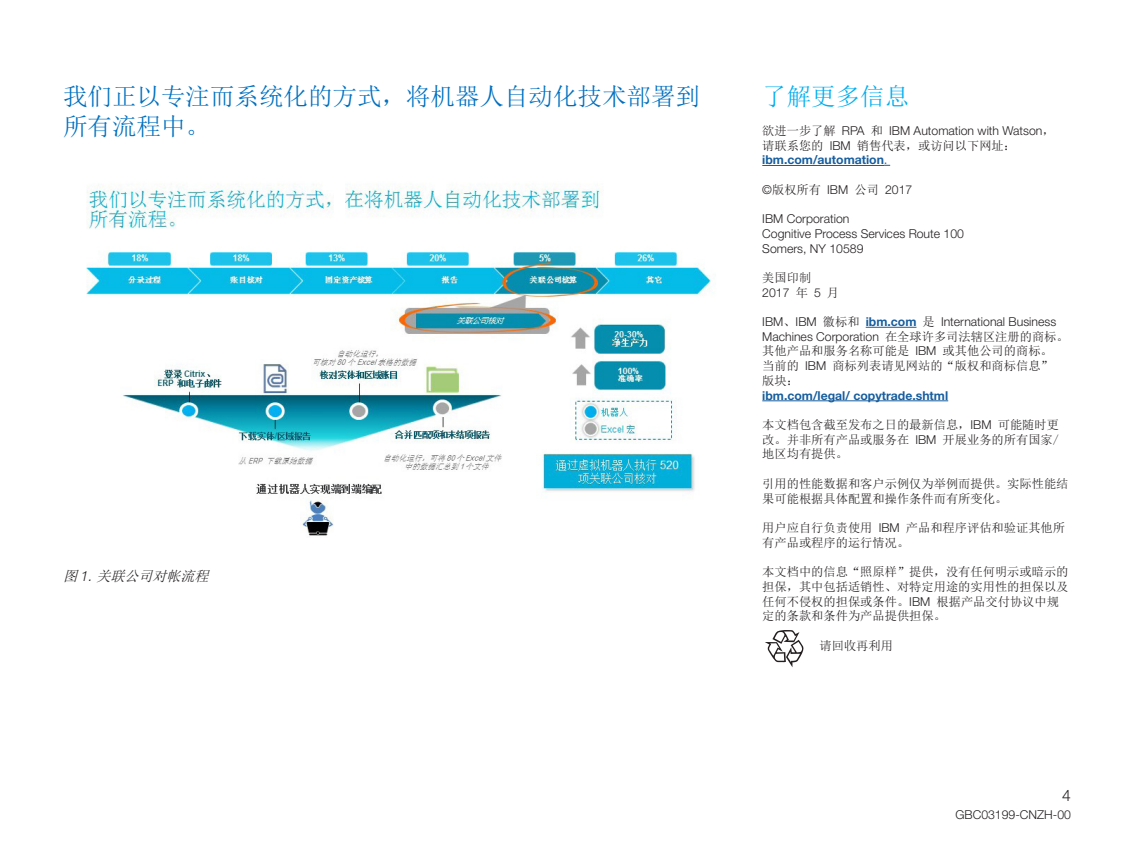
<style>
.page{position:relative;width:1134px;height:851px;background:#fff}
.page>*{position:absolute;margin:0;border:0;box-sizing:border-box;transform-origin:0 0}
.t1{font:24.5px/29.4px "Sim Sun";color:#0070c0}
.t2{font:24.5px "Sim Sun";color:#00aeef}
.t3{font:300 15.75px "Helvetica Neue LT Std";color:#231f20}
.t4{font:italic 14px "Sim Sun";color:#231f20}
.t5{font:12.25px/14.7px "Sim Sun";color:#231f20}
.t6{font:300 12.25px/14.7px "Helvetica Neue LT Std";color:#231f20}
.t7{font:700 12.25px "Helvetica Neue LT Std";color:#175d9e}
.s1{font-family:"Sim Sun";font-weight:400}
.s2{font-weight:700;color:#175d9e}
.s3{font-family:"Sim Sun";font-weight:400;color:#175d9e}
.s4{font-family:"Helvetica Neue LT Std";font-weight:300}
.s5{font-family:"Helvetica Neue LT Std";font-weight:700;color:#175d9e}
.s6{font-family:"Helvetica Neue LT";font-weight:300}
</style>
<div class="page">
<img style="left:86px;top:183px;width:625px;height:353px">
<hr style="left:762px;top:165px;width:122px;height:1px;background:#175d9e">
<hr style="left:866px;top:327px;width:51px;height:1px;background:#175d9e">
<hr style="left:762px;top:400px;width:186px;height:1px;background:#175d9e">
<svg style="left:765px;top:630px;width:39px;height:37px"></svg>
<p class="t1" style="left:63px;top:82px;width:638px">我们正以专注而系统化的方式，将机器人自动化技术部署到所有流程中。</p>
<p class="t2" style="left:762px;top:84px;width:148px">了解更多信息</p>
<p class="t6" style="left:762px;top:123px;width:294px"><span class="s1">欲进一步了解</span> RPA <span class="s1">和</span> IBM Automation with Watson<span class="s1">，请联系您的</span> IBM <span class="s1">销售代表，或访问以下网址：</span><span class="s2">ibm.com/automation</span><span class="s3">.</span></p>
<p class="t6" style="left:762px;top:182px;width:152px">©<span class="s1">版权所有</span> IBM <span class="s1">公司</span> 2017</p>
<p class="t6" style="left:762px;top:211px;width:89px">IBM Corporation</p>
<p class="t6" style="left:762px;top:226px;width:203px">Cognitive Process Services Route 100</p>
<p class="t6" style="left:762px;top:240px;width:103px">Somers, NY 10589</p>
<p class="t5" style="left:762px;top:270px;width:50px">美国印制</p>
<p class="t6" style="left:762px;top:285px;width:78px">2017 <span class="s1">年</span> 5 <span class="s1">月</span></p>
<p class="t5" style="left:762px;top:314px;width:308px"><span class="s4">IBM</span>、<span class="s4">IBM</span> 徽标和 <span class="s5">ibm.com</span> 是 <span class="s4">International Business<br>Machines Corporation</span> 在全球许多司法辖区注册的商标。其他产品和服务名称可能是 <span class="s4">IBM</span> 或其他公司的商标。<br>当前的 <span class="s4">IBM</span> 商标列表请见网站的“版权和商标信息”<br>版块：</p>
<p class="t7" style="left:762px;top:387px;width:187px">ibm.com/legal/ copytrade.shtml</p>
<p class="t5" style="left:762px;top:417px;width:298px;text-align:justify">本文档包含截至发布之日的最新信息，<span class="s4">IBM</span> 可能随时更改。并非所有产品或服务在 <span class="s4">IBM</span> 开展业务的所有国家/地区均有提供。</p>
<p class="t5" style="left:762px;top:476px;width:308px">引用的性能数据和客户示例仅为举例而提供。实际性能结果可能根据具体配置和操作条件而有所变化。</p>
<p class="t5" style="left:762px;top:520px;width:304px">用户应自行负责使用 <span class="s4">IBM</span> 产品和程序评估和验证其他所有产品或程序的运行情况。</p>
<p class="t5" style="left:762px;top:564px;width:308px">本文档中的信息“照原样”提供，没有任何明示或暗示的担保，其中包括适销性、对特定用途的实用性的担保以及任何不侵权的担保或条件。<span class="s4">IBM</span> 根据产品交付协议中规定的条款和条件为产品提供担保。</p>
<p class="t5" style="left:820px;top:638px;width:75px">请回收再利用</p>
<p class="t4" style="left:63px;top:569px;width:151px">图 <span class="s6">1 .</span> 关联公司对帐流程</p>
<p class="t3" style="left:1062px;top:785px;width:10px">4</p>
<p class="t6" style="left:955px;top:807px;width:117px">GBC03199-CNZH-00</p>
</div>
